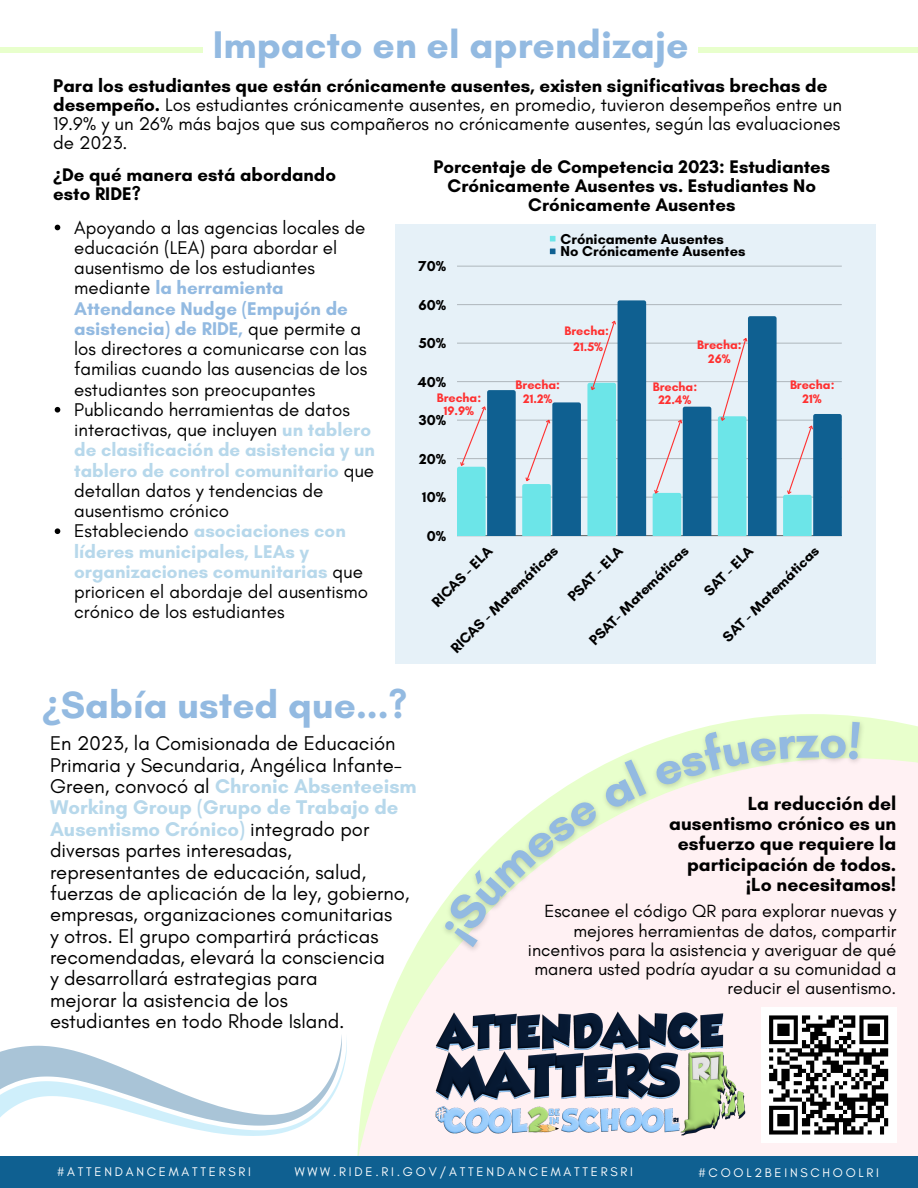
<style>
.page{position:relative;width:918px;height:1188px;background:#fff}
.page>*{position:absolute;margin:0;border:0;box-sizing:border-box;transform-origin:0 0}
.t1{font:700 39.3px "Glacial Indifference";color:#93bae1}
.t2{font:700 38.85px "Glacial Indifference";color:#93bae1}
.t3{font:20.25px/21.3px "Glacial Indifference";color:#000}
.t4{font:700 19.35px/20.2px "Glacial Indifference";color:#000;text-align:right}
.t5{font:18.75px/20.2px "Glacial Indifference";color:#000}
.t6{font:700 18.6px/19.2px "Glacial Indifference";color:#000;text-align:center}
.t7{font:18px/19.2px "Glacial Indifference";color:#000;text-align:right}
.t8{font:700 14.7px "Glacial Indifference";color:#000}
.t9{font:12.75px "Glacial Indifference";letter-spacing:.215em;color:#fff}
.t10{font:700 12.6px "Glacial Indifference";color:#ff3131}
.s1{font-weight:700}
.s2{font-weight:700;color:#93bae1}
.s3{font-weight:700;color:#b7d8eb}
.s4{font-family:"Noto Sans"}
</style>
<div class="page">
<div style="left:395px;top:224px;width:480px;height:439px;background:#e6f1f8"></div>
<svg style="left:550px;top:236px;width:6px;height:5px"></svg>
<svg style="left:550px;top:249px;width:6px;height:5px"></svg>
<hr style="left:457px;top:497px;width:385px;height:1px;background:#000">
<hr style="left:457px;top:458px;width:385px;height:1px;background:#000">
<hr style="left:457px;top:420px;width:385px;height:1px;background:#000">
<hr style="left:457px;top:381px;width:385px;height:1px;background:#000">
<hr style="left:457px;top:343px;width:385px;height:1px;background:#000">
<hr style="left:457px;top:304px;width:385px;height:1px;background:#000">
<hr style="left:457px;top:266px;width:385px;height:1px;background:#000">
<hr style="left:457px;top:535px;width:385px;height:1px;background:#000">
<svg style="left:457px;top:390px;width:59px;height:146px"></svg>
<svg style="left:522px;top:402px;width:59px;height:134px"></svg>
<svg style="left:587px;top:300px;width:59px;height:236px"></svg>
<svg style="left:652px;top:407px;width:59px;height:129px"></svg>
<svg style="left:718px;top:316px;width:59px;height:220px"></svg>
<svg style="left:783px;top:414px;width:59px;height:122px"></svg>
<div style="left:698px;top:47px;width:220px;height:6px;background:#e8ffcc"></div>
<svg style="left:0;top:1035px;width:347px;height:101px"></svg>
<svg style="left:55px;top:225px;width:5px;height:5px"></svg>
<svg style="left:55px;top:407px;width:5px;height:6px"></svg>
<svg style="left:55px;top:528px;width:5px;height:6px"></svg>
<svg style="left:347px;top:758px;width:571px;height:399px;fill:#fff1f3"></svg>
<div style="left:0;top:1157px;width:918px;height:31px;background:#0f6091"></div>
<img style="left:393px;top:652px;width:501px;height:322px">
<img style="left:421px;top:993px;width:339px;height:159px">
<div style="left:761px;top:1007px;width:135px;height:136px;background:#fff"></div>
<svg style="left:769px;top:1015px;width:120px;height:120px"></svg>
<div style="left:0;top:47px;width:203px;height:6px;background:#e8ffcc"></div>
<svg style="left:443px;top:759px;width:203px;height:188px"></svg>
<svg style="left:653px;top:721px;width:207px;height:67px"></svg>
<p class="t1" style="left:213px;top:21px;width:477px">Impacto en el aprendizaje</p>
<p class="t5" style="left:53px;top:75px;width:790px;line-height:19.2px"><span class="s1">Para los estudiantes que están crónicamente ausentes, existen significativas brechas de desempeño.</span> Los estudiantes crónicamente ausentes, en promedio, tuvieron desempeños entre un 19.9% y un 26% más bajos que sus compañeros no crónicamente ausentes, según las evaluaciones de 2023.</p>
<p class="t6" style="left:433px;top:156px;width:398px">Porcentaje de Competencia 2023: Estudiantes<br>Crónicamente Ausentes vs. Estudiantes No<br>Crónicamente Ausentes</p>
<p class="t5" style="left:74px;top:217px;width:295px">Apoyando a las agencias locales de educación (LEA) para abordar el ausentismo de los estudiantes mediante <span class="s2">la herramienta<br>Attendance Nudge (Empujón de asistencia) de RIDE,</span> que permite a los directores a comunicarse con las familias cuando las ausencias de los estudiantes son preocupantes</p>
<p class="t5" style="left:74px;top:399px;width:302px">Publicando herramientas de datos interactivas, que incluyen <span class="s3">un tablero de clasificación de asistencia y un tablero de control comunitario</span> que detallan datos y tendencias de ausentismo crónico</p>
<p class="t5" style="left:74px;top:521px;width:295px">Estableciendo <span class="s3">asociaciones con líderes municipales, LEAs y organizaciones comunitarias</span> que prioricen el abordaje del ausentismo crónico de los estudiantes</p>
<p class="t6" style="left:53px;top:165px;width:284px;text-align:left"><span class="s4">¿</span>De qué manera está abordando esto RIDE?</p>
<p class="t8" style="left:561px;top:230px;width:165px">Crónicamente Ausentes</p>
<p class="t8" style="left:561px;top:242px;width:186px">No Crónicamente Ausentes</p>
<p class="t8" style="left:419px;top:257px;width:29px">70%</p>
<p class="t8" style="left:418px;top:296px;width:29px">60%</p>
<p class="t10" style="left:565px;top:323px;width:46px">Brecha:</p>
<p class="t10" style="left:574px;top:339px;width:31px">21.5%</p>
<p class="t8" style="left:419px;top:334px;width:29px">50%</p>
<p class="t10" style="left:697px;top:337px;width:46px">Brecha:</p>
<p class="t10" style="left:708px;top:351px;width:24px">26%</p>
<p class="t8" style="left:418px;top:373px;width:30px">40%</p>
<p class="t10" style="left:516px;top:377px;width:46px">Brecha:</p>
<p class="t10" style="left:523px;top:391px;width:31px">21.2%</p>
<p class="t10" style="left:790px;top:377px;width:46px">Brecha:</p>
<p class="t10" style="left:803px;top:391px;width:21px">21%</p>
<p class="t10" style="left:653px;top:379px;width:46px">Brecha:</p>
<p class="t10" style="left:658px;top:392px;width:35px">22.4%</p>
<p class="t10" style="left:437px;top:390px;width:46px">Brecha:</p>
<p class="t10" style="left:444px;top:403px;width:32px">19.9%</p>
<p class="t8" style="left:419px;top:411px;width:29px">30%</p>
<p class="t8" style="left:419px;top:450px;width:28px">20%</p>
<p class="t8" style="left:422px;top:488px;width:25px">10%</p>
<p class="t8" style="left:427px;top:527px;width:21px">0%</p>
<p class="t8" style="left:585px;top:636px;width:135px;rotate:-45deg">PSAT- Matemáticas</p>
<p class="t8" style="left:700px;top:587px;width:65px;rotate:-45deg">SAT - ELA</p>
<p class="t8" style="left:447px;top:644px;width:146px;rotate:-45deg">RICAS - Matemáticas</p>
<p class="t8" style="left:564px;top:592px;width:72px;rotate:-45deg">PSAT - ELA</p>
<p class="t8" style="left:428px;top:598px;width:80px;rotate:-45deg">RICAS - ELA</p>
<p class="t8" style="left:719px;top:633px;width:131px;rotate:-45deg">SAT - Matemáticas</p>
<p class="t2" style="left:42px;top:681px;width:367px"><span class="s4">¿</span>Sabía usted que...?</p>
<p class="t3" style="left:50px;top:733px;width:368px">En 2023, la Comisionada de Educación Primaria y Secundaria, Angélica Infante-Green, convocó al <span class="s3">Chronic Absenteeism Working Group (Grupo de Trabajo de Ausentismo Crónico)</span> integrado por diversas partes interesadas, representantes de educación, salud, fuerzas de aplicación de la ley, gobierno, empresas, organizaciones comunitarias</p>
<p class="t3" style="left:50px;top:925px;width:337px">y otros. El grupo compartirá prácticas recomendadas, elevará la consciencia</p>
<p class="t3" style="left:50px;top:968px;width:269px">y desarrollará estrategias para</p>
<p class="t3" style="left:50px;top:989px;width:239px">mejorar la asistencia de los</p>
<p class="t3" style="left:50px;top:1010px;width:296px">estudiantes en todo Rhode Island.</p>
<p class="t4" style="left:669px;top:793px;width:229px">La reducción del ausentismo crónico es un esfuerzo que requiere la participación de todos.</p>
<p class="t4" style="left:746px;top:874px;width:152px"><span class="s4">¡</span>Lo necesitamos!</p>
<p class="t7" style="left:528px;top:902px;width:370px">Escanee el código QR para explorar nuevas y mejores herramientas de datos, compartir incentivos para la asistencia y averiguar de qué manera usted podría ayudar a su comunidad a reducir el ausentismo.</p>
<p class="t9" style="left:57px;top:1164px;width:195px">#ATTENDANCEMATTERSRI</p>
<p class="t9" style="left:295px;top:1164px;width:340px">WWW.RIDE.RI.GOV/ATTENDANCEMATTERSRI</p>
<p class="t9" style="left:699px;top:1165px;width:182px">#COOL2BEINSCHOOLRI</p>
</div>
